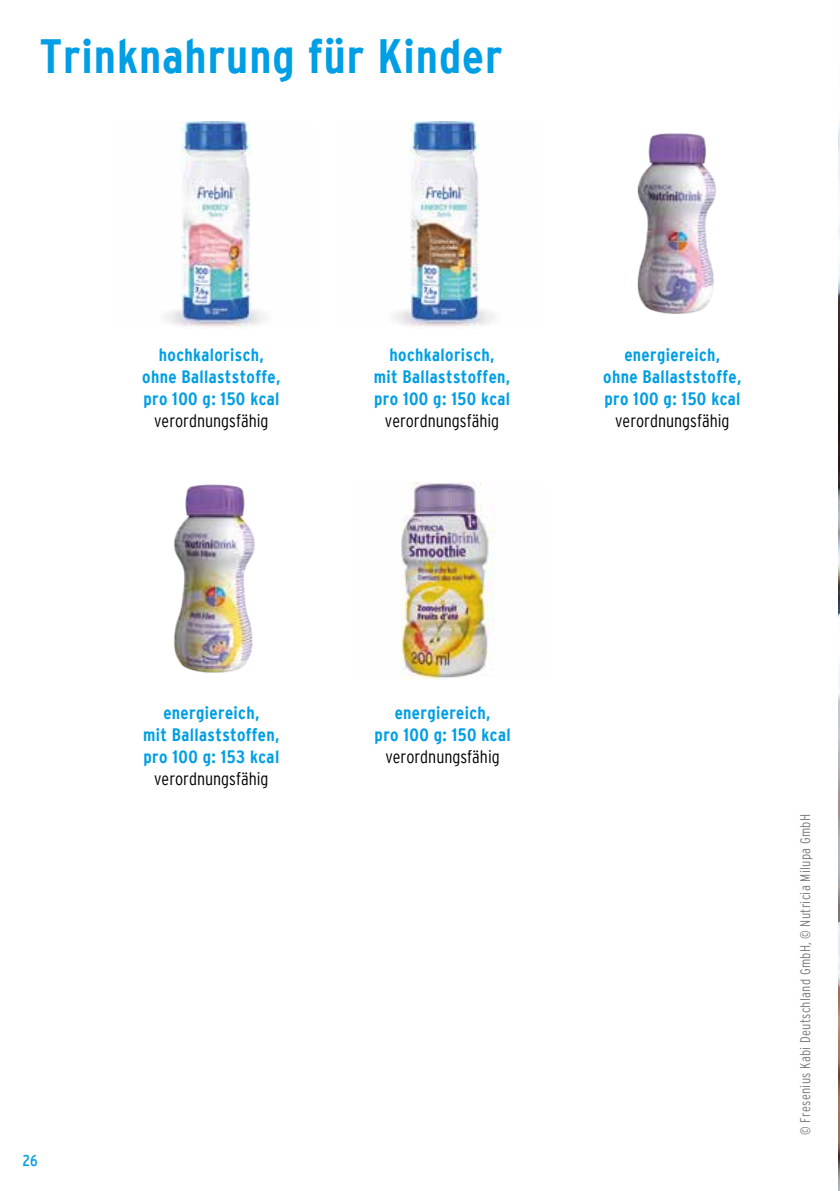
<style>
.page{position:relative;width:840px;height:1191px;background:#fff}
.page>*{position:absolute;margin:0;border:0;box-sizing:border-box;transform-origin:0 0}
.t1{font:700 condensed 48px "Interstate";letter-spacing:.02em;color:#009ee4}
.t2{font:700 condensed 18px/22px "Interstate";letter-spacing:.02em;color:#009ee4;text-align:center}
.t3{font:300 condensed 18px "Interstate";color:#000}
.t4{font:16px "Inter Reg Con";color:#009ee4}
.t5{font:300 condensed 14px "Interstate";letter-spacing:.02em;color:#7c7b7b}
</style>
<div class="page">
<img style="left:838px;top:124px;width:1px;height:1065px">
<img style="left:637px;top:133px;width:79px;height:181px">
<img style="left:173px;top:484px;width:82px;height:189px">
<img style="left:400px;top:481px;width:94px;height:198px">
<img style="left:165px;top:122px;width:101px;height:206px">
<img style="left:394px;top:122px;width:100px;height:206px">
<h1 class="t1" style="left:40px;top:35px;width:464px">Trinknahrung für Kinder</h1>
<p class="t2" style="left:142px;top:344px;width:140px">hochkalorisch, ohne Ballaststoffe, pro 100 g: 150 kcal</p>
<p class="t3" style="left:154px;top:413px;width:116px">verordnungsfähig</p>
<p class="t2" style="left:373px;top:344px;width:138px">hochkalorisch,<br>mit Ballaststoffen, pro 100 g: 150 kcal</p>
<p class="t3" style="left:385px;top:413px;width:116px">verordnungsfähig</p>
<p class="t2" style="left:603px;top:344px;width:140px">energiereich,<br>ohne Ballaststoffe, pro 100 g: 150 kcal</p>
<p class="t3" style="left:615px;top:413px;width:116px">verordnungsfähig</p>
<p class="t2" style="left:143px;top:702px;width:138px">energiereich,<br>mit Ballaststoffen, pro 100 g: 153 kcal</p>
<p class="t3" style="left:154px;top:770px;width:116px">verordnungsfähig</p>
<p class="t2" style="left:374px;top:702px;width:137px">energiereich,<br>pro 100 g: 150 kcal</p>
<p class="t3" style="left:385px;top:748px;width:116px">verordnungsfähig</p>
<p class="t4" style="left:22px;top:1153px;width:17px">26</p>
<p class="t5" style="left:798px;top:1135px;width:322px;rotate:-90deg">© Fresenius Kabi Deutschland GmbH, © Nutricia Milupa GmbH</p>
</div>
